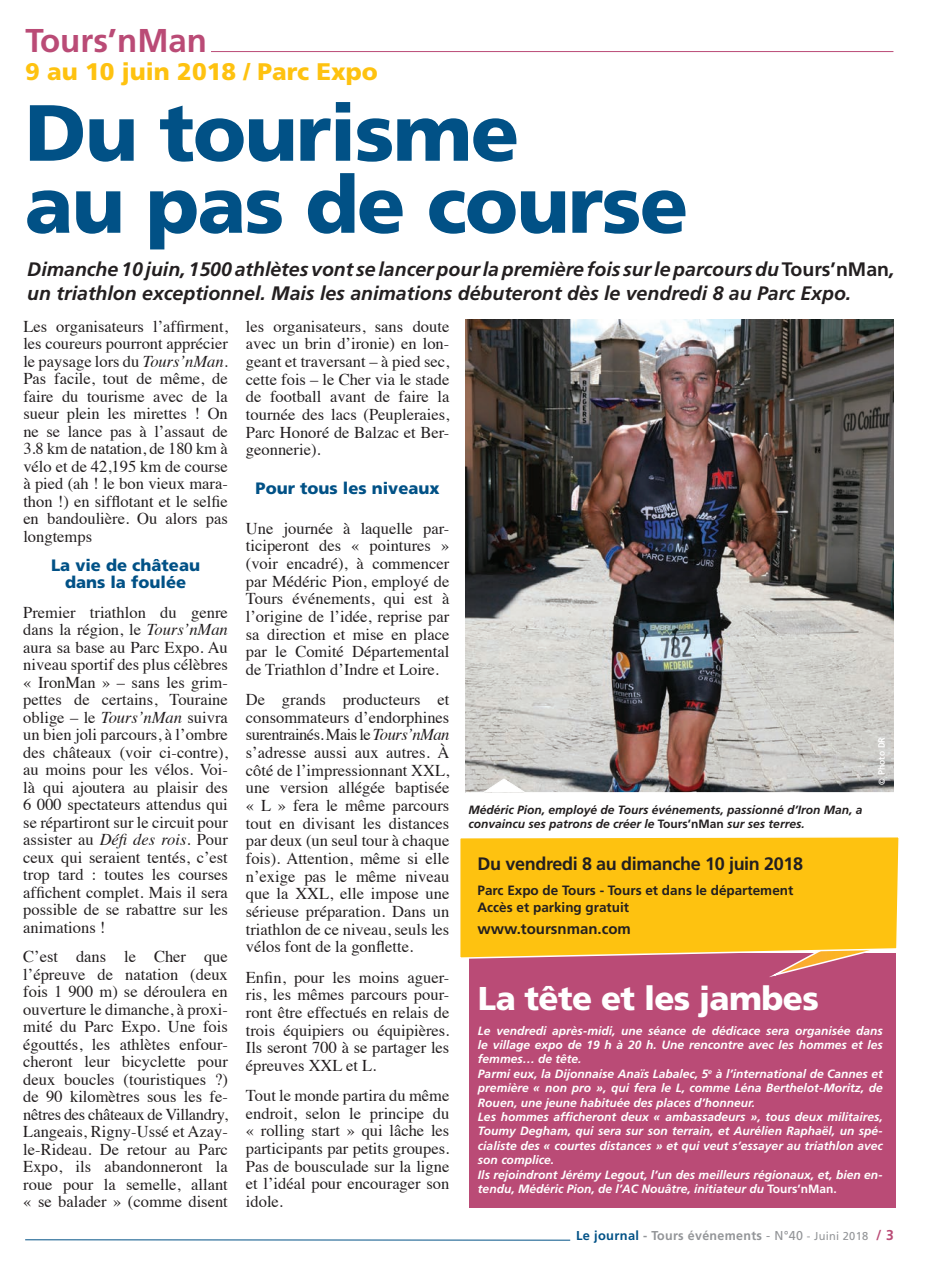
<style>
.page{position:relative;width:936px;height:1263px;background:#fff}
.page>*{position:absolute;margin:0;border:0;box-sizing:border-box;transform-origin:0 0}
.t1{font:900 79.5px/72px "Frutiger";letter-spacing:-.02em;color:#015186}
.t2{font:900 33px "Frutiger";letter-spacing:-.02em;color:#fff}
.t3{font:700 33px "Frutiger";color:#ba4b76}
.t4{font:900 24px "Frutiger";color:#fec210}
.t5{font:italic 700 19.5px/24px "Frutiger";color:#231f20}
.t6{font:700 18px "Frutiger";letter-spacing:-.02em;color:#231f20}
.t7{font:16.5px/17.5px "Times";color:#231f20;text-align:justify}
.t8{font:900 16.5px/17.5px "Frutiger";color:#015186;text-align:center}
.t9{font:700 15px "Frutiger";color:#231f20}
.t10{font:700 13.5px/16.5px "Frutiger";color:#231f20}
.t11{font:700 12.9px "Frutiger";letter-spacing:.025em;color:#939598}
.t12{font:italic 700 12px/14.4px "Frutiger";color:#fff}
.t13{font:italic 700 12px/14.4px "Frutiger";color:#231f20}
.t14{font:700 9px "Trebuchet MS";color:#fff}
.s1{font-style:normal}
.s2{font-style:italic}
.s3{color:#015186}
.s4{font-weight:400}
.s5{font-weight:400;font-size:11.4px}
.s6{font-size:14.25px;color:#ba4b76}
</style>
<div class="page">
<hr style="left:25px;top:1239px;width:545px;height:1px;background:#015186">
<img style="left:466px;top:319px;width:427px;height:459px">
<img style="left:465px;top:778px;width:429px;height:15px">
<hr style="left:211px;top:51px;width:682px;height:1px;background:#ba4b76">
<div style="left:469px;top:953px;width:426px;height:254px;background:#ba4b76"></div>
<svg style="left:772px;top:960px;width:124px;height:17px"></svg>
<svg style="left:460px;top:837px;width:439px;height:123px;background:#fbbf1a"></svg>
<h2 class="t3" style="left:25px;top:22px;width:183px">Tours’nMan</h2>
<h3 class="t4" style="left:25px;top:57px;width:354px">9 au 10 juin 2018 / Parc Expo</h3>
<h1 class="t1" style="left:25px;top:96px;width:665px">Du tourisme<br>au pas de course</h1>
<p class="t5" style="left:27px;top:257px;width:868px">Dimanche 10 juin, 1500 athlètes vont se lancer pour la première fois sur le parcours du <span class="s1">Tours’nMan</span>, un triathlon exceptionnel. Mais les animations débuteront dès le vendredi 8 au Parc Expo.</p>
<p class="t7" style="left:23px;top:316px;width:206px">Les organisateurs l’affirment, les coureurs pourront apprécier le paysage lors du <span class="s2">Tours’nMan</span>.<br>Pas facile, tout de même, de faire du tourisme avec de la sueur plein les mirettes ! On ne se lance pas à l’assaut de 3.8 km de natation, de 180 km à vélo et de 42,195 km de course à pied (ah ! le bon vieux mara&shy;thon !) en sifflotant et le selfie en bandoulière. Ou alors pas longtemps</p>
<p class="t8" style="left:51px;top:556px;width:151px">La vie de château dans la foulée</p>
<p class="t7" style="left:23px;top:602px;width:206px">Premier triathlon du genre dans la région, le <span class="s2">Tours’nMan </span>aura sa base au Parc Expo. Au niveau sportif des plus célèbres « IronMan » – sans les grim&shy;pettes de certains, Touraine oblige – le <span class="s2">Tours’nMan</span> suivra un bien joli parcours, à l’ombre des châteaux (voir ci-contre), au moins pour les vélos. Voi&shy;là qui ajoutera au plaisir des 6 000 spectateurs attendus qui se répartiront sur le circuit pour assister au <span class="s2">Défi des rois</span>. Pour ceux qui seraient tentés, c’est trop tard : toutes les courses affichent complet. Mais il sera possible de se rabattre sur les animations !</p>
<p class="t7" style="left:23px;top:947px;width:206px">C’est dans le Cher que l’épreuve de natation (deux fois 1 900 m) se déroulera en ouverture le dimanche, à proxi&shy;mité du Parc Expo. Une fois égouttés, les athlètes enfour&shy;cheront leur bicyclette pour deux boucles (touristiques ?) de 90 kilomètres sous les fe&shy;nêtres des châteaux de Villandry, Langeais, Rigny-Ussé et Azay&shy;le-Rideau. De retour au Parc Expo, ils abandonneront la roue pour la semelle, allant « se balader » (comme disent</p>
<p class="t7" style="left:246px;top:316px;width:205px">les organisateurs, sans doute avec un brin d’ironie) en lon&shy;geant et traversant – à pied sec, cette fois – le Cher via le stade de football avant de faire la tournée des lacs (Peupleraies, Parc Honoré de Balzac et Ber&shy;geonnerie).</p>
<p class="t8" style="left:255px;top:480px;width:185px">Pour tous les niveaux</p>
<p class="t7" style="left:246px;top:518px;width:205px">Une journée à laquelle par&shy;ticiperont des « pointures » (voir encadré), à commencer par Médéric Pion, employé de Tours événements, qui est à l’origine de l’idée, reprise par sa direction et mise en place par le Comité Départemental de Triathlon d’Indre et Loire.</p>
<p class="t7" style="left:246px;top:689px;width:205px">De grands producteurs et consommateurs d’endorphines surentrainés. Mais le <span class="s2">Tours’nMan </span>s’adresse aussi aux autres. À côté de l’impressionnant XXL, une version allégée baptisée « L » fera le même parcours tout en divisant les distances par deux (un seul tour à chaque fois). Attention, même si elle n’exige pas le même niveau que la XXL, elle impose une sérieuse préparation. Dans un triathlon de ce niveau, seuls les vélos font de la gonflette.</p>
<p class="t7" style="left:246px;top:967px;width:205px">Enfin, pour les moins aguer&shy;ris, les mêmes parcours pour&shy;ront être effectués en relais de trois équipiers ou équipières.<br>Ils seront 700 à se partager les épreuves XXL et L.</p>
<p class="t7" style="left:246px;top:1085px;width:205px">Tout le monde partira du même endroit, selon le principe du « rolling start » qui lâche les participants par petits groupes.<br>Pas de bousculade sur la ligne et l’idéal pour encourager son idole.</p>
<p class="t14" style="left:875px;top:784px;width:49px;rotate:-90deg">© Photo DR</p>
<p class="t13" style="left:468px;top:802px;width:395px">Médéric Pion, employé de Tours événements, passionné d’Iron Man, a convaincu ses patrons de créer le <span class="s1">Tours’nMan</span> sur ses terres.</p>
<p class="t6" style="left:477px;top:853px;width:327px">Du vendredi 8 au dimanche 10 juin 2018</p>
<p class="t10" style="left:477px;top:882px;width:317px">Parc Expo de Tours - Tours et dans le département<br>Accès et parking gratuit</p>
<p class="t9" style="left:477px;top:920px;width:155px">www.toursnman.com</p>
<h2 class="t2" style="left:478px;top:978px;width:342px">La tête et les jambes</h2>
<p class="t12" style="left:478px;top:1023px;width:406px">Le vendredi après-midi, une séance de dédicace sera organisée dans le village expo de 19 h à 20 h. Une rencontre avec les hommes et les femmes… de tête.<br>Parmi eux, la Dijonnaise Anaïs Labalec, 5<sup>e</sup> à l’international de Cannes et première « non pro », qui fera le L, comme Léna Berthelot-Moritz, de Rouen, une jeune habituée des places d’honneur.<br>Les hommes afficheront deux « ambassadeurs », tous deux militaires, Toumy Degham, qui sera sur son terrain, et Aurélien Raphaël, un spé&shy;cialiste des « courtes distances » et qui veut s’essayer au triathlon avec son complice.<br>Ils rejoindront Jérémy Legout, l’un des meilleurs régionaux, et, bien en&shy;tendu, Médéric Pion, de l’AC Nouâtre, initiateur du <span class="s1">Tours’nMan.</span></p>
<p class="t11" style="left:576px;top:1228px;width:319px"><span class="s3">Le journal</span> - Tours événements <span class="s4">- N°40</span> <span class="s5">- Juini 2018</span> <span class="s6">/ 3</span></p>
</div>
